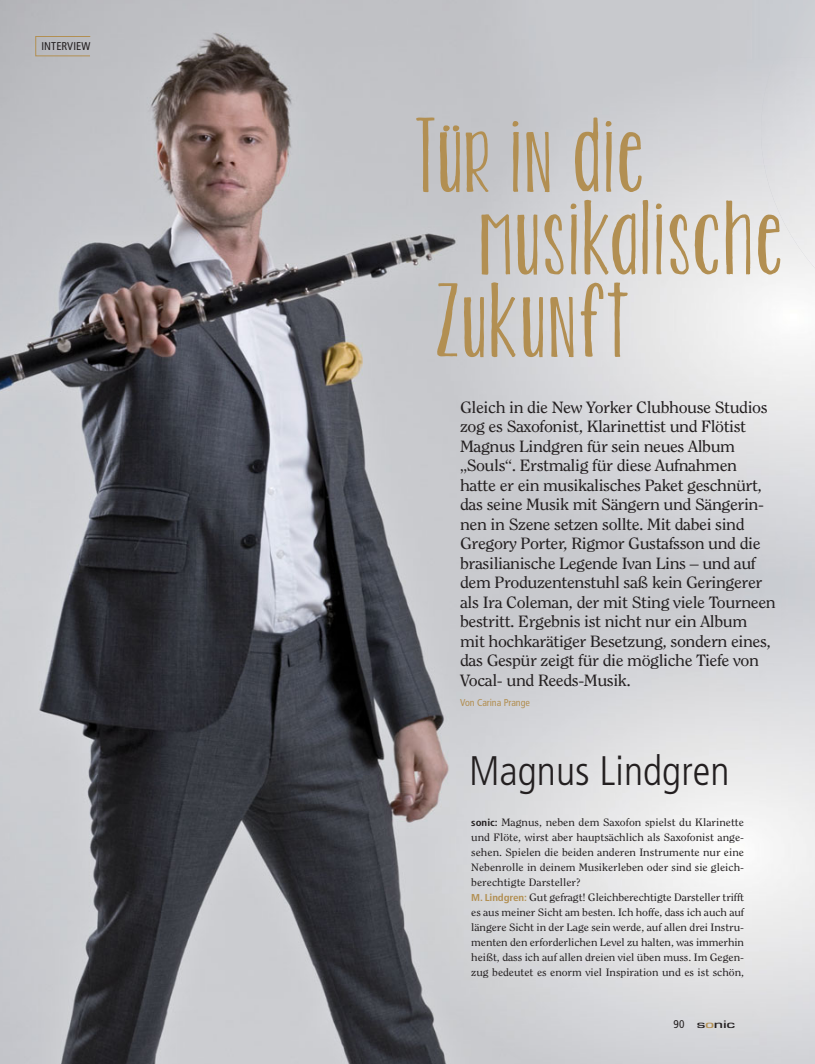
<style>
.page{position:relative;width:815px;height:1064px;background:#fff}
.page>*{position:absolute;margin:0;border:0;box-sizing:border-box;transform-origin:0 0}
.t1{font:87.5px "KG Twois Better Than One";letter-spacing:.02em;color:#b28f52;scale:1.1 1}
.t2{font:300 condensed 41.25px "Frutiger LT Std";color:#231f20}
.t3{font:16.25px/19.5px "Clearface Std";letter-spacing:-.025em;color:#231f20;scale:1.1 1}
.t4{font:condensed 11.25px "Frutiger LT Std";letter-spacing:.01em;color:#231f20}
.t5{font:500 11.25px "Eurostile T";letter-spacing:-.02em;color:#231f20;scale:1.6 1}
.t6{font:10.62px/15px "Clearface Std";letter-spacing:-.005em;color:#231f20;scale:1.1 1}
.t7{font:condensed 10px "Frutiger LT Std";letter-spacing:-.005em;color:#b28f52}
.s1{font-family:"Frutiger LT Std";font-weight:700;font-stretch:condensed;font-size:10px}
.s2{font-family:"Frutiger LT Std";font-weight:700;font-stretch:condensed;font-size:10px;color:#b28f52}
.s3{font-family:"Frutiger LT Std";font-weight:400;font-stretch:condensed}
.s4{color:#b28f52}
</style>
<div class="page">
<img style="left:0;top:0;width:815px;height:1064px">
<img style="left:437px;top:58px;width:378px;height:519px">
<img style="left:377px;top:592px;width:438px;height:472px">
<div style="left:775px;top:0;width:40px;height:57px;background:#cbcdd2"></div>
<img style="left:761px;top:57px;width:54px;height:212px">
<div style="left:35px;top:36px;width:56px;height:20px;border:1px solid #b28f52"></div>
<p class="t4" style="left:41px;top:39px;width:51px">INTERVIEW</p>
<h1 class="t1" style="left:414px;top:110px;width:211px">Tür in die</h1>
<h1 class="t1" style="left:478px;top:193px;width:279px">musikalische</h1>
<h1 class="t1" style="left:433px;top:275px;width:179px">Zukunft</h1>
<p class="t3" style="left:460px;top:398px;width:288px">Gleich in die New Yorker Clubhouse Studios zog es Saxofonist, Klarinettist und Flötist Magnus Lindgren für sein neues Album „Souls“. Erstmalig für diese Aufnahmen hatte er ein musikalisches Paket geschnürt, das seine Musik mit Sängern und Sängerin&shy;nen in Szene setzen sollte. Mit dabei sind Gregory Porter, Rigmor Gustafsson und die brasilianische Legende Ivan Lins – und auf dem Produzentenstuhl saß kein Geringerer als Ira Coleman, der mit Sting viele Tourneen bestritt. Ergebnis ist nicht nur ein Album mit hochkarätiger Besetzung, sondern eines, das Gespür zeigt für die mögliche Tiefe von Vocal- und Reeds-Musik.</p>
<p class="t7" style="left:460px;top:696px;width:71px">Von Carina Prange</p>
<h2 class="t2" style="left:469px;top:749px;width:262px">Magnus Lindgren</h2>
<p class="t6" style="left:471px;top:815px;width:250px"><span class="s1">sonic:</span> Magnus, neben dem Saxofon spielst du Klarinette und Flöte, wirst aber hauptsächlich als Saxofonist ange&shy;sehen. Spielen die beiden anderen Instrumente nur eine Nebenrolle in deinem Musikerleben oder sind sie gleich&shy;berechtigte Darsteller?<br><span class="s2">M. Lindgren:</span> Gut gefragt! Gleichberechtigte Darsteller trifft es aus meiner Sicht am besten. Ich hoffe, dass ich auch auf längere Sicht in der Lage sein werde, auf allen drei Instru&shy;menten den erforderlichen Level zu halten, was immerhin heißt, dass ich auf allen dreien viel üben muss. Im Gegen&shy;zug bedeutet es enorm viel Inspiration und es ist schön,</p>
<p class="t5" style="left:674px;top:1018px;width:40px"><span class="s3">90</span> s<span class="s4">o</span>nic</p>
</div>
